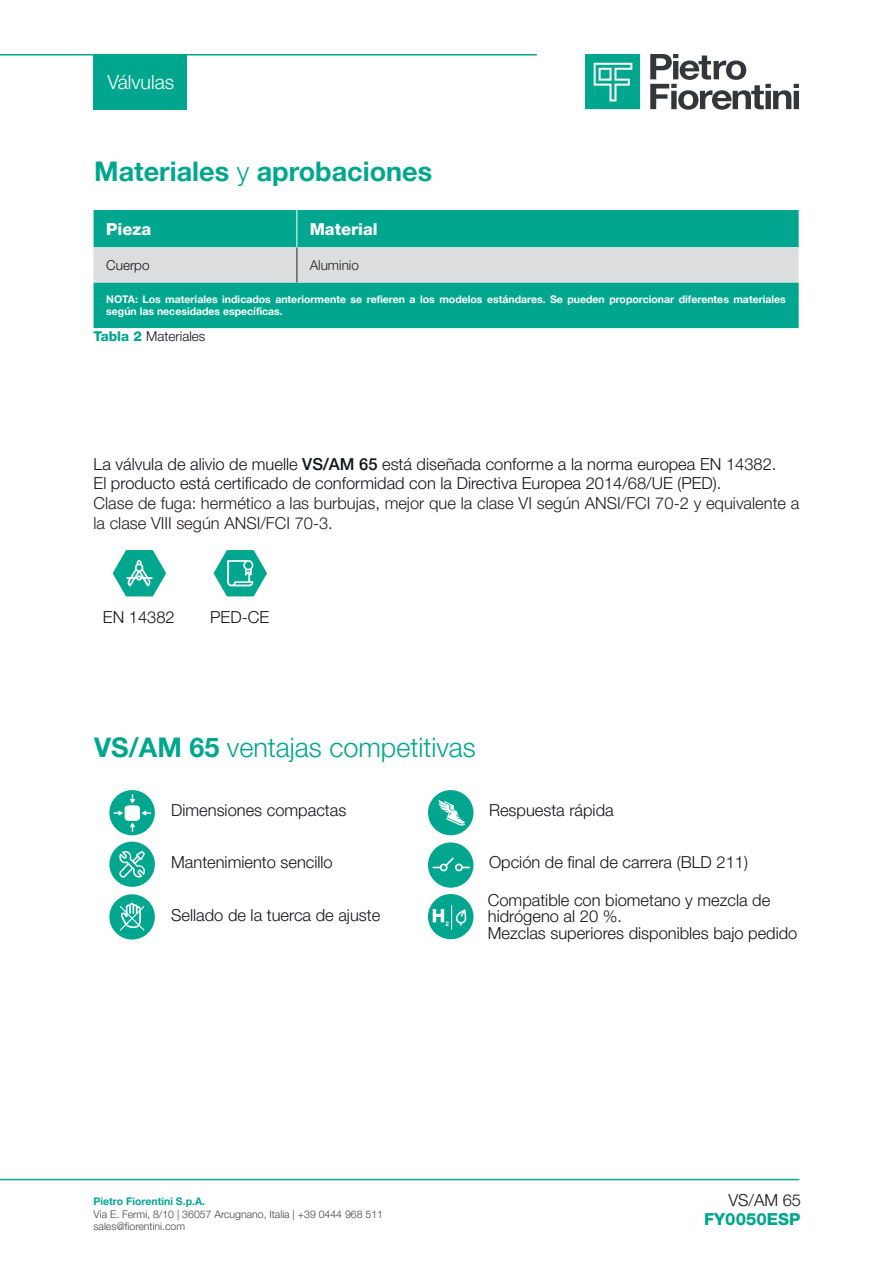
<style>
.page{position:relative;width:893px;height:1263px;background:#fff}
.page>*{position:absolute;margin:0;border:0;box-sizing:border-box;transform-origin:0 0}
.Titoletto{font:300 27px "Helvetica Neue LT Pro";color:#00a78e}
.Titoletto-2{font:700 27px "Helvetica Neue LT Pro";color:#00a78e}
.t1{font:300 19.5px "Helvetica Neue LT Pro";color:#fff}
.Testo{font:300 16.5px/16.5px "Helvetica Neue LT Pro";color:#121418}
.bullet_non_puntato{font:300 16.5px "Helvetica Neue LT Pro";color:#121418}
.Testo-2{font:300 16.5px/19.8px "Helvetica Neue LT Pro";color:#231f20}
.titoli_tabella_bianc{font:800 16.5px "Helvetica Neue LT Pro";color:#fff}
.titoletto_technische{font:800 16.5px "Helvetica Neue LT Pro";color:#00a78e}
.testo_sciolto{font:300 16.5px "Helvetica Neue LT Pro";color:#121418}
.testo_tabella{font:300 13.5px "Helvetica Neue LT Pro";color:#121418}
.testo_tabella-2{font:300 13.5px "Helvetica Neue LT Pro";color:#231f20}
.testo_tabella-3{font:700 10.5px/12.6px "Helvetica Neue LT Pro";color:#fff}
.t2{font:300 10.5px/12.6px "Helvetica Neue LT Pro";color:#414243}
.t3{font:700 10.5px "Helvetica Neue LT Pro";color:#00a78e}
.s1{font-weight:300}
.s2{font-weight:800;color:#00a78e}
.s3{font-weight:500}
.s4{font-weight:700}
</style>
<div class="page">
<hr style="left:0;top:54px;width:537px;height:2px;background:#00a78e">
<hr style="left:0;top:1179px;width:799px;height:1px;background:#00a78e">
<svg style="left:650px;top:54px;width:149px;height:56px"></svg>
<svg style="left:585px;top:54px;width:55px;height:55px;background:#25b39e"></svg>
<div style="left:94px;top:55px;width:93px;height:55px;background:#00a78e"></div>
<div style="left:94px;top:210px;width:705px;height:118px;background:#00a78e"></div>
<div style="left:94px;top:247px;width:705px;height:35px;background:#dcdddf"></div>
<hr style="left:297px;top:247px;width:1px;height:35px;background:#231f20">
<hr style="left:297px;top:210px;width:1px;height:37px;background:#fff">
<svg style="left:113px;top:550px;width:53px;height:46px"></svg>
<svg style="left:214px;top:550px;width:53px;height:46px"></svg>
<div style="left:109px;top:790px;width:46px;height:45px;background:#00a78e;border-radius:50%"></div>
<svg style="left:113px;top:794px;width:38px;height:38px"></svg>
<div style="left:428px;top:842px;width:45px;height:46px;background:#00a78e;border-radius:50%"></div>
<svg style="left:433px;top:857px;width:37px;height:14px"></svg>
<div style="left:428px;top:790px;width:45px;height:45px;background:#00a78e;border-radius:50%"></div>
<svg style="left:438px;top:800px;width:27px;height:25px"></svg>
<div style="left:109px;top:842px;width:46px;height:45px;background:#00a78e;border-radius:50%"></div>
<svg style="left:119px;top:851px;width:26px;height:26px"></svg>
<div style="left:109px;top:894px;width:46px;height:45px;background:#00a78e;border-radius:50%"></div>
<svg style="left:119px;top:902px;width:26px;height:29px"></svg>
<div style="left:428px;top:894px;width:45px;height:45px;background:#00a78e;border-radius:50%"></div>
<svg style="left:433px;top:905px;width:33px;height:25px"></svg>
<p class="t1" style="left:107px;top:70px;width:68px">Válvulas</p>
<p class="Titoletto-2" style="left:94px;top:155px;width:339px">Materiales <span class="s1">y</span> aprobaciones</p>
<p class="titoli_tabella_bianc" style="left:106px;top:219px;width:46px">Pieza</p>
<p class="titoli_tabella_bianc" style="left:310px;top:219px;width:70px">Material</p>
<p class="testo_tabella" style="left:106px;top:257px;width:45px">Cuerpo</p>
<p class="testo_tabella-2" style="left:310px;top:257px;width:51px">Aluminio</p>
<p class="testo_tabella-3" style="left:106px;top:292px;width:681px">NOTA: Los materiales indicados anteriormente se refieren a los modelos estándares. Se pueden proporcionar diferentes materiales según las necesidades específicas.</p>
<p class="testo_tabella" style="left:94px;top:328px;width:113px"><span class="s2">Tabla 2</span> Materiales</p>
<p class="Testo" style="left:94px;top:455px;width:684px">La válvula de alivio de muelle <span class="s3">VS/AM 65</span> está diseñada conforme a la norma europea EN 14382.</p>
<p class="Testo" style="left:94px;top:475px;width:629px">El producto está certificado de conformidad con la Directiva Europea 2014/68/UE (PED).</p>
<p class="Testo-2" style="left:94px;top:493px;width:707px">Clase de fuga: hermético a las burbujas, mejor que la clase VI según ANSI/FCI 70-2 y equivalente a la clase VIII según ANSI/FCI 70-3.</p>
<p class="bullet_non_puntato" style="left:103px;top:606px;width:73px">EN 14382</p>
<p class="bullet_non_puntato" style="left:210px;top:606px;width:60px">PED-CE</p>
<p class="Titoletto" style="left:94px;top:731px;width:383px"><span class="s4">VS/AM 65</span> ventajas competitivas</p>
<p class="bullet_non_puntato" style="left:171px;top:800px;width:177px">Dimensiones compactas</p>
<p class="bullet_non_puntato" style="left:171px;top:852px;width:163px">Mantenimiento sencillo</p>
<p class="bullet_non_puntato" style="left:171px;top:905px;width:211px">Sellado de la tuerca de ajuste</p>
<p class="bullet_non_puntato" style="left:489px;top:800px;width:126px">Respuesta rápida</p>
<p class="bullet_non_puntato" style="left:489px;top:852px;width:260px">Opción de final de carrera (BLD 211)</p>
<p class="Testo" style="left:488px;top:891px;width:311px">Compatible con biometano y mezcla de hidrógeno al 20 %.<br>Mezclas superiores disponibles bajo pedido</p>
<p class="t3" style="left:94px;top:1195px;width:113px">Pietro Fiorentini S.p.A.</p>
<p class="t2" style="left:94px;top:1207px;width:291px">Via E. Fermi, 8/10 | 36057 Arcugnano, Italia | +39 0444 968 511 sales@fiorentini.com</p>
<p class="testo_sciolto" style="left:728px;top:1190px;width:74px">VS/AM 65</p>
<p class="titoletto_technische" style="left:704px;top:1209px;width:98px">FY0050ESP</p>
</div>
